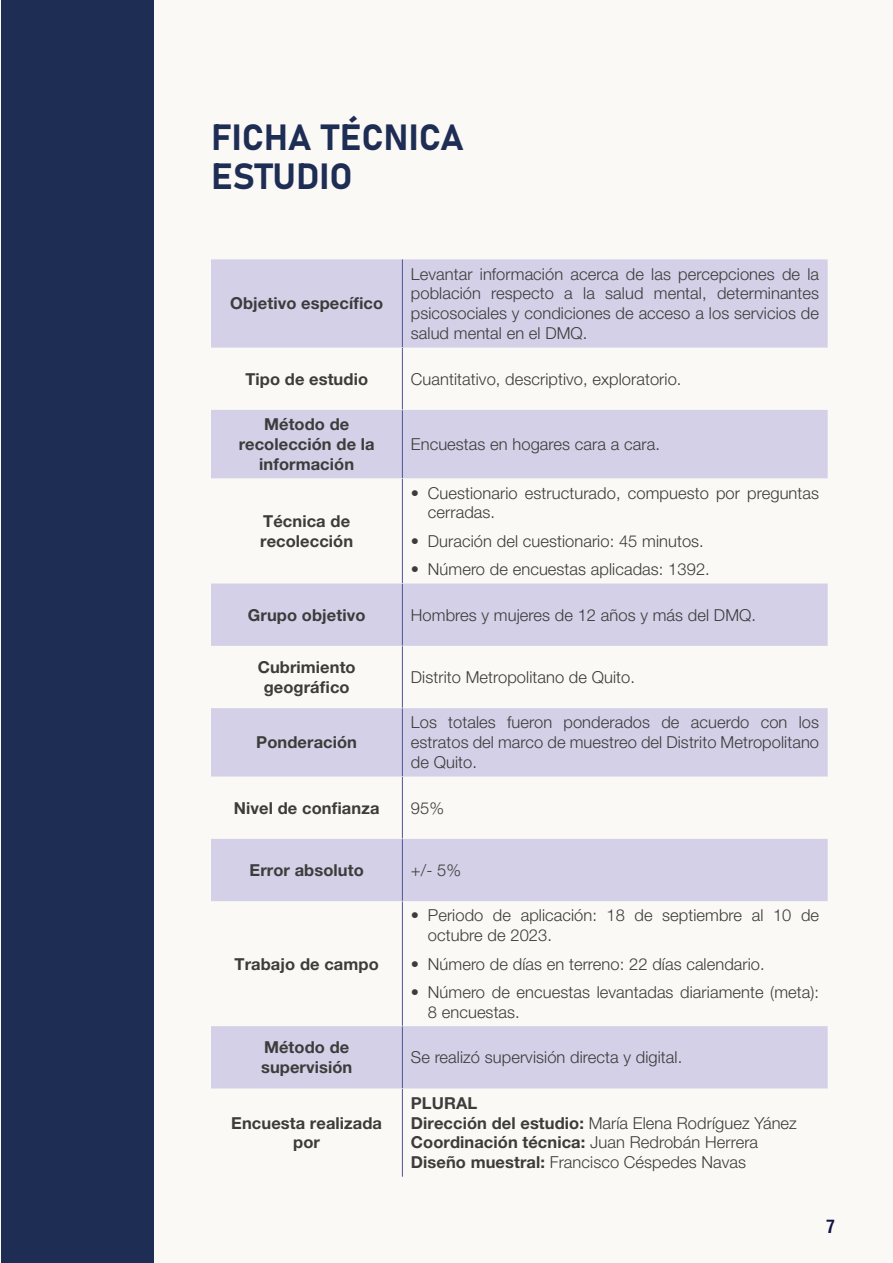
<style>
.page{position:relative;width:893px;height:1263px;background:#fbf9f5}
.page>*{position:absolute;margin:0;border:0;box-sizing:border-box;transform-origin:0 0}
.t1{font:36px/39px "Bahnschrift";letter-spacing:.005em;color:#1e2d54}
.t2{font:700 condensed 18px "Helvetica LT Std";color:#111447}
.t3{font:300 16.5px/19.8px "Helvetica Neue LT Pro";letter-spacing:.005em;color:#3c3c3b}
.t4{font:700 16.5px/19.8px "Helvetica Neue LT Pro";letter-spacing:.005em;color:#3c3c3b;text-align:center}
.s1{font-weight:700}
</style>
<div class="page">
<div style="left:1px;top:0;width:153px;height:1263px;background:#1e2d54"></div>
<svg style="left:211px;top:259px;width:617px;height:829px"></svg>
<hr style="left:402px;top:259px;width:1px;height:88px;background:#505398">
<hr style="left:402px;top:348px;width:1px;height:61px;background:#505398">
<hr style="left:402px;top:410px;width:1px;height:68px;background:#505398">
<hr style="left:402px;top:479px;width:1px;height:104px;background:#505398">
<hr style="left:402px;top:584px;width:1px;height:61px;background:#505398">
<hr style="left:402px;top:646px;width:1px;height:62px;background:#505398">
<hr style="left:402px;top:708px;width:1px;height:68px;background:#505398">
<hr style="left:402px;top:777px;width:1px;height:61px;background:#505398">
<hr style="left:402px;top:839px;width:1px;height:62px;background:#505398">
<hr style="left:402px;top:901px;width:1px;height:125px;background:#505398">
<hr style="left:402px;top:1026px;width:1px;height:62px;background:#505398">
<hr style="left:402px;top:1089px;width:1px;height:88px;background:#505398">
<h1 class="t1" style="left:211px;top:115px;width:254px">FICHA TÉCNICA<br>ESTUDIO</h1>
<p class="t4" style="left:230px;top:293px;width:154px">Objetivo específico</p>
<p class="t3" style="left:411px;top:264px;width:410px;text-align:justify">Levantar información acerca de las percepciones de la población respecto a la salud mental, determinantes psicosociales y condiciones de acceso a los servicios de salud mental en el DMQ.</p>
<p class="t4" style="left:245px;top:368px;width:124px">Tipo de estudio</p>
<p class="t3" style="left:411px;top:368px;width:272px">Cuantitativo, descriptivo, exploratorio.</p>
<p class="t4" style="left:239px;top:414px;width:138px">Método de recolección de la información</p>
<p class="t3" style="left:411px;top:434px;width:251px">Encuestas en hogares cara a cara.</p>
<p class="t4" style="left:260px;top:511px;width:95px;text-align:left">Técnica de recolección</p>
<p class="t3" style="left:428px;top:482px;width:393px;text-indent:-17px">• Cuestionario estructurado, compuesto por preguntas cerradas.</p>
<p class="t3" style="left:411px;top:531px;width:294px">• Duración del cuestionario: 45 minutos.</p>
<p class="t3" style="left:411px;top:559px;width:300px">• Número de encuestas aplicadas: 1392.</p>
<p class="t4" style="left:248px;top:604px;width:119px">Grupo objetivo</p>
<p class="t3" style="left:411px;top:604px;width:347px">Hombres y mujeres de 12 años y más del DMQ.</p>
<p class="t4" style="left:258px;top:657px;width:99px">Cubrimiento geográfico</p>
<p class="t3" style="left:411px;top:667px;width:226px">Distrito Metropolitano de Quito.</p>
<p class="t4" style="left:256px;top:732px;width:102px">Ponderación</p>
<p class="t3" style="left:411px;top:712px;width:410px;text-align:justify">Los totales fueron ponderados de acuerdo con los estratos del marco de muestreo del Distrito Metropolitano de Quito.</p>
<p class="t4" style="left:234px;top:797px;width:147px">Nivel de confianza</p>
<p class="t3" style="left:411px;top:797px;width:35px">95%</p>
<p class="t4" style="left:250px;top:860px;width:116px">Error absoluto</p>
<p class="t3" style="left:411px;top:860px;width:52px">+/- 5%</p>
<p class="t4" style="left:235px;top:953px;width:146px">Trabajo de campo</p>
<p class="t3" style="left:428px;top:905px;width:393px;text-indent:-17px">• Periodo de aplicación: 18 de septiembre al 10 de octubre de 2023.</p>
<p class="t3" style="left:411px;top:953px;width:355px">• Número de días en terreno: 22 días calendario.</p>
<p class="t3" style="left:428px;top:982px;width:393px;text-indent:-17px">• Número de encuestas levantadas diariamente (meta):<br>8 encuestas.</p>
<p class="t4" style="left:261px;top:1037px;width:93px;text-align:left">Método de supervisión</p>
<p class="t3" style="left:411px;top:1047px;width:273px">Se realizó supervisión directa y digital.</p>
<p class="t4" style="left:231px;top:1112px;width:152px">Encuesta realizada por</p>
<p class="t3" style="left:411px;top:1092px;width:388px"><span class="s1">PLURAL<br>Dirección del estudio:</span> María Elena Rodríguez Yánez <span class="s1">Coordinación técnica:</span> Juan Redrobán Herrera <span class="s1">Diseño muestral:</span> Francisco Céspedes Navas</p>
<p class="t2" style="left:826px;top:1215px;width:10px">7</p>
</div>
